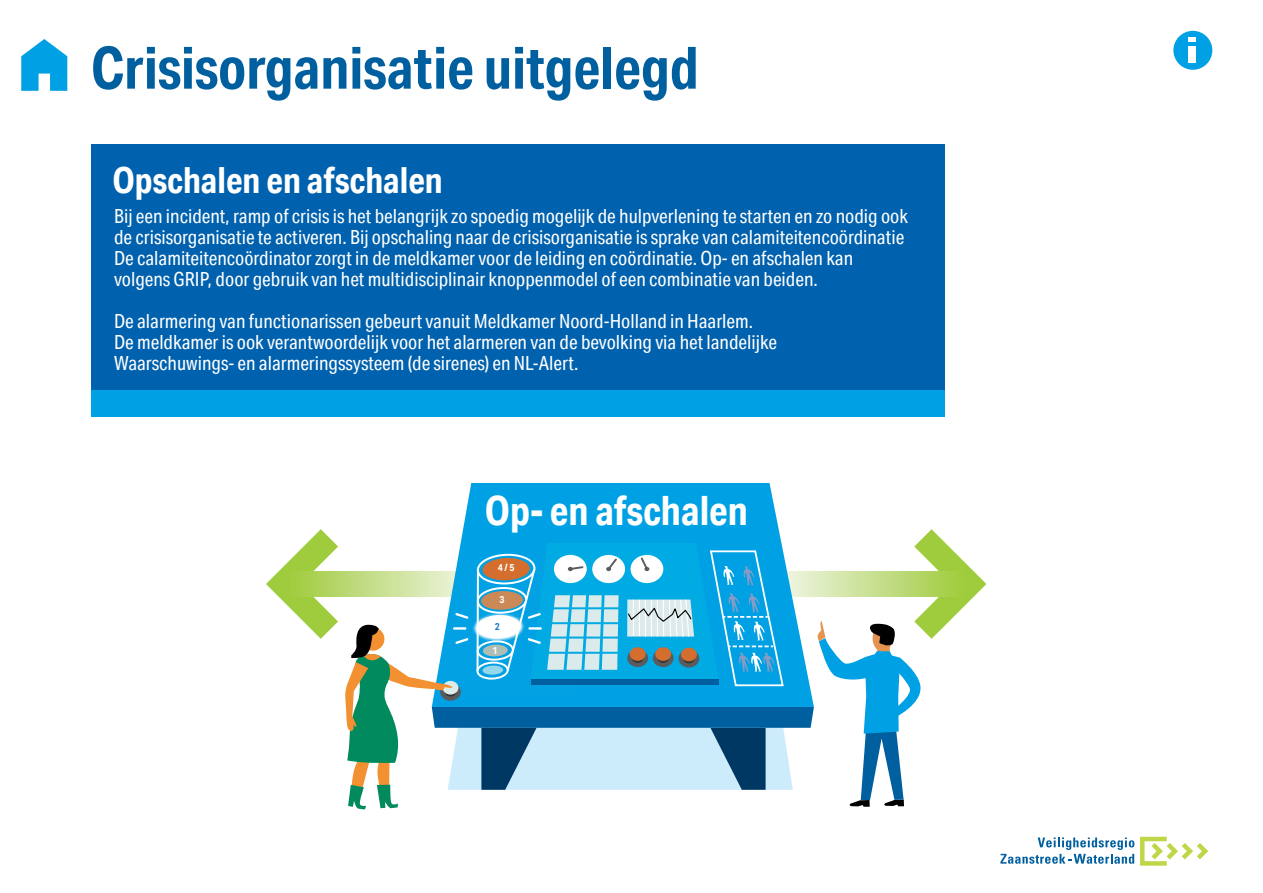
<style>
.page{position:relative;width:1263px;height:893px;background:#fff}
.page>*{position:absolute;margin:0;border:0;box-sizing:border-box;transform-origin:0 0}
.t1{font:700 58.5px "Aktiv Grotesk Cd";color:#005f9e}
.t2{font:700 40.5px "Aktiv Grotesk Cd";color:#fff}
.t3{font:700 36px "Aktiv Grotesk Cd";color:#fff}
.t4{font:19.5px/21px "Aktiv Grotesk Cd";color:#fff}
.t5{font:700 10.05px "Aktiv Grotesk Cd";color:#fff}
.t6{font:700 10.05px "Aktiv Grotesk Cd";color:#1980c4}
</style>
<div class="page">
<svg style="left:1140px;top:837px;width:68px;height:29px"></svg>
<svg style="left:1000px;top:837px;width:134px;height:27px"></svg>
<svg style="left:21px;top:39px;width:46px;height:52px"></svg>
<div style="left:1173px;top:31px;width:39px;height:39px;background:#00a1e4;border-radius:50%"></div>
<div style="left:1188px;top:46px;width:8px;height:16px;background:#fff"></div>
<svg style="left:1188px;top:38px;width:8px;height:4px"></svg>
<svg style="left:266px;top:529px;width:72px;height:110px"></svg>
<svg style="left:289px;top:571px;width:56px;height:26px"></svg>
<div style="left:463px;top:483px;width:316px;height:46px;background:#00a1e4"></div>
<div style="left:91px;top:144px;width:854px;height:247px;background:#0061ae"></div>
<div style="left:91px;top:391px;width:854px;height:26px;background:#00a1e4"></div>
<svg style="left:345px;top:529px;width:641px;height:280px"></svg>
<h1 class="t1" style="left:91px;top:32px;width:609px">Crisisorganisatie uitgelegd</h1>
<h3 class="t3" style="left:112px;top:158px;width:332px">Opschalen en afschalen</h3>
<p class="t4" style="left:114px;top:205px;width:795px">Bij een incident, ramp of crisis is het belangrijk zo spoedig mogelijk de hulpverlening te starten en zo nodig ook de crisisorganisatie te activeren. Bij opschaling naar de crisisorganisatie is sprake van calamiteitencoördinatie De calamiteitencoördinator zorgt in de meldkamer voor de leiding en coördinatie. Op- en afschalen kan volgens GRIP, door gebruik van het multidisciplinair knoppenmodel of een combinatie van beiden.</p>
<p class="t4" style="left:114px;top:310px;width:665px">De alarmering van functionarissen gebeurt vanuit Meldkamer Noord-Holland in Haarlem.<br>De meldkamer is ook verantwoordelijk voor het alarmeren van de bevolking via het landelijke<br>Waarschuwings- en alarmeringssysteem (de sirenes) en NL-Alert.</p>
<h2 class="t2" style="left:485px;top:486px;width:265px">Op- en afschalen</h2>
<p class="t5" style="left:498px;top:561px;width:18px">4 / 5</p>
<p class="t5" style="left:499px;top:593px;width:7px">3</p>
<p class="t6" style="left:495px;top:620px;width:7px">2</p>
<p class="t5" style="left:492px;top:645px;width:7px">1</p>
</div>
